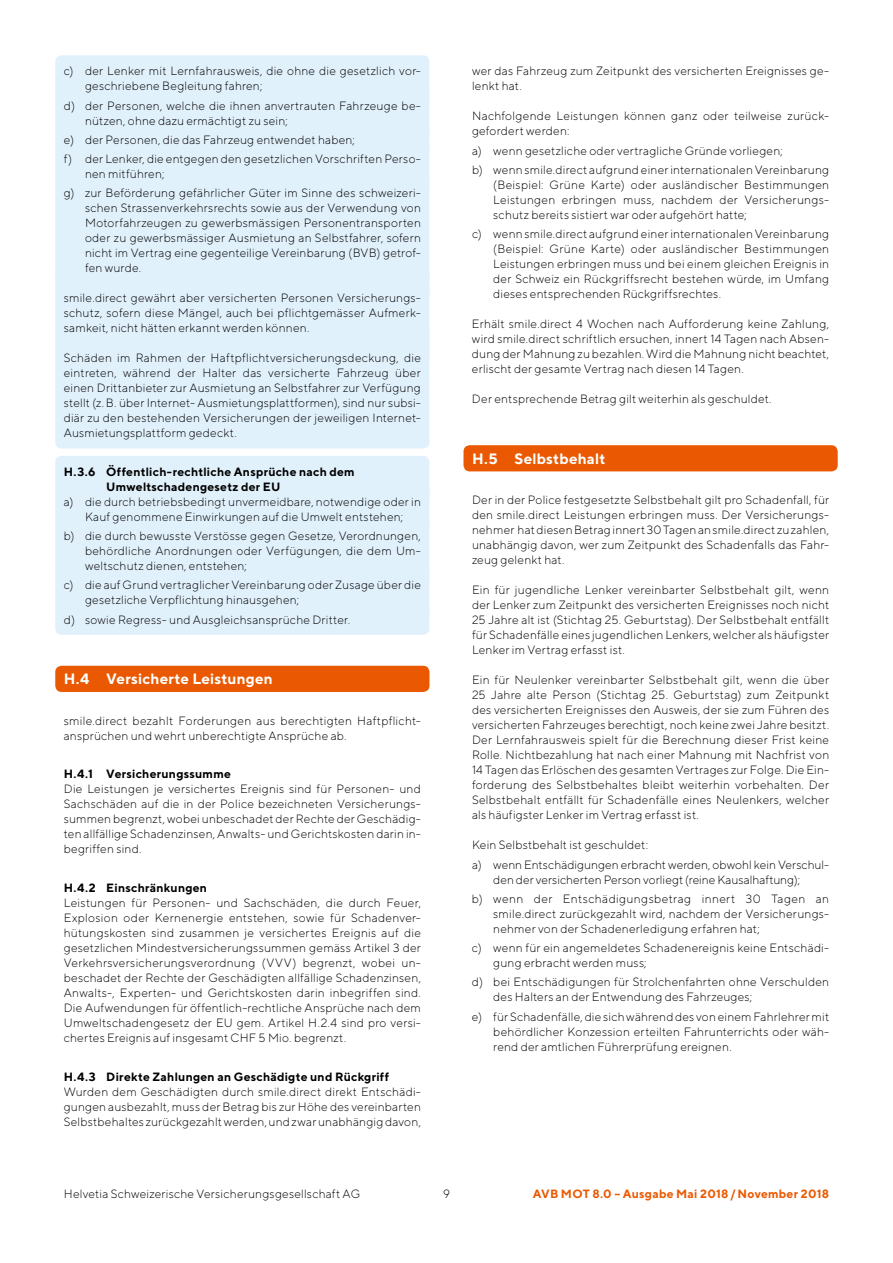
<style>
.page{position:relative;width:893px;height:1263px;background:#fff}
.page>*{position:absolute;margin:0;border:0;box-sizing:border-box;transform-origin:0 0}
.t1{font:700 15px "TT Norms";letter-spacing:.01em;color:#fff}
.t2{font:300 12px/15px "TT Norms";letter-spacing:.015em;color:#000}
.t3{font:700 12px/15px "TT Norms";letter-spacing:.02em;color:#000}
.t4{font:700 12px "TT Norms";letter-spacing:.02em;color:#ea5901}
</style>
<div class="page">
<div style="left:55px;top:55px;width:374px;height:46px;background:#e1f1fc;border-radius:6px"></div>
<div style="left:55px;top:90px;width:374px;height:46px;background:#e1f1fc;border-radius:6px"></div>
<div style="left:55px;top:124px;width:374px;height:31px;background:#e1f1fc;border-radius:6px"></div>
<div style="left:55px;top:143px;width:374px;height:46px;background:#e1f1fc;border-radius:6px"></div>
<div style="left:55px;top:177px;width:374px;height:106px;background:#e1f1fc;border-radius:6px"></div>
<div style="left:55px;top:267px;width:374px;height:31px;background:#e1f1fc;border-radius:6px"></div>
<div style="left:55px;top:282px;width:374px;height:61px;background:#e1f1fc;border-radius:6px"></div>
<div style="left:55px;top:327px;width:374px;height:31px;background:#e1f1fc;border-radius:6px"></div>
<div style="left:55px;top:342px;width:374px;height:106px;background:#e1f1fc;border-radius:6px"></div>
<div style="left:55px;top:456px;width:374px;height:46px;background:#e1f1fc;border-radius:6px"></div>
<div style="left:55px;top:486px;width:374px;height:46px;background:#e1f1fc;border-radius:6px"></div>
<div style="left:55px;top:520px;width:374px;height:61px;background:#e1f1fc;border-radius:6px"></div>
<div style="left:55px;top:569px;width:374px;height:46px;background:#e1f1fc;border-radius:6px"></div>
<div style="left:55px;top:604px;width:374px;height:31px;background:#e1f1fc;border-radius:6px"></div>
<div style="left:55px;top:666px;width:374px;height:26px;background:#ea5901;border-radius:6px"></div>
<div style="left:463px;top:445px;width:375px;height:26px;background:#ea5901;border-radius:6px"></div>
<p class="t2" style="left:85px;top:63px;width:336px;text-indent:-21px">c) der Lenker mit Lernfahrausweis, die ohne die gesetzlich vor&shy;geschriebene Begleitung fahren;</p>
<p class="t2" style="left:85px;top:98px;width:336px;text-indent:-21px">d) der Personen, welche die ihnen anvertrauten Fahrzeuge be&shy;nützen, ohne dazu ermächtigt zu sein;</p>
<p class="t2" style="left:64px;top:130px;width:359px;line-height:19.2px">e) der Personen, die das Fahrzeug entwendet haben;<br>f) der Lenker, die entgegen den gesetzlichen Vorschriften Perso-</p>
<p class="t2" style="left:64px;top:164px;width:359px;line-height:19.2px;text-indent:21px">nen mitführen;<br>g) zur Beförderung gefährlicher Güter im Sinne des schweizeri-</p>
<p class="t2" style="left:85px;top:200px;width:337px;text-align:justify">schen Strassenverkehrsrechts sowie aus der Verwendung von Motorfahrzeugen zu gewerbsmässigen Personentransporten oder zu gewerbsmässiger Ausmietung an Selbstfahrer, sofern nicht im Vertrag eine gegenteilige Vereinbarung (BVB) getrof&shy;fen wurde.</p>
<p class="t2" style="left:64px;top:290px;width:359px;text-align:justify">smile.direct gewährt aber versicherten Personen Versicherungs&shy;schutz, sofern diese Mängel, auch bei pflichtgemässer Aufmerk&shy;samkeit, nicht hätten erkannt werden können.</p>
<p class="t2" style="left:64px;top:350px;width:359px;text-align:justify">Schäden im Rahmen der Haftpflichtversicherungsdeckung, die eintreten, während der Halter das versicherte Fahrzeug über einen Drittanbieter zur Ausmietung an Selbstfahrer zur Verfügung stellt (z.B. über Internet- Ausmietungsplattformen), sind nur subsi&shy;diär zu den bestehenden Versicherungen der jeweiligen Internet-Ausmietungsplattform gedeckt.</p>
<p class="t3" style="left:106px;top:464px;width:250px;text-indent:-43px">H.3.6 Öffentlich-rechtliche Ansprüche nach dem<br>Umweltschadengesetz der EU</p>
<p class="t2" style="left:64px;top:494px;width:359px;text-align:center">a) die durch betriebsbedingt unvermeidbare, notwendige oder in<br>Kauf genommene Einwirkungen auf die Umwelt entstehen;</p>
<p class="t2" style="left:85px;top:528px;width:337px;text-align:justify;text-indent:-21px">b) die durch bewusste Verstösse gegen Gesetze, Verordnungen, behördliche Anordnungen oder Verfügungen, die dem Um&shy;weltschutz dienen, entstehen;</p>
<p class="t2" style="left:85px;top:577px;width:337px;text-indent:-21px">c) die auf Grund vertraglicher Vereinbarung oder Zusage über die gesetzliche Verpflichtung hinausgehen;</p>
<p class="t2" style="left:64px;top:612px;width:288px">d) sowie Regress- und Ausgleichsansprüche Dritter.</p>
<p class="t1" style="left:64px;top:670px;width:211px">H.4 Versicherte Leistungen</p>
<p class="t2" style="left:64px;top:713px;width:358px">smile.direct bezahlt Forderungen aus berechtigten Haftpflicht&shy;ansprüchen und wehrt unberechtigte Ansprüche ab.</p>
<p class="t3" style="left:64px;top:766px;width:169px">H.4.1 Versicherungssumme</p>
<p class="t2" style="left:64px;top:781px;width:359px;text-align:justify">Die Leistungen je versichertes Ereignis sind für Personen- und Sachschäden auf die in der Police bezeichneten Versicherungs&shy;summen begrenzt, wobei unbeschadet der Rechte der Geschädig&shy;ten allfällige Schadenzinsen, Anwalts- und Gerichtskosten darin in&shy;begriffen sind.</p>
<p class="t3" style="left:64px;top:880px;width:145px">H.4.2 Einschränkungen</p>
<p class="t2" style="left:64px;top:895px;width:359px;text-align:justify">Leistungen für Personen- und Sachschäden, die durch Feuer, Explosion oder Kernenergie entstehen, sowie für Schadenver&shy;hütungskosten sind zusammen je versichertes Ereignis auf die gesetzlichen Mindestversicherungssummen gemäss Artikel 3 der Verkehrsversicherungsverordnung (VVV) begrenzt, wobei un&shy;beschadet der Rechte der Geschädigten allfällige Schadenzinsen, Anwalts-, Experten- und Gerichtskosten darin inbegriffen sind.<br>Die Aufwendungen für öffentlich-rechtliche Ansprüche nach dem Umweltschadengesetz der EU gem. Artikel H.2.4 sind pro versi&shy;chertes Ereignis auf insgesamt CHF 5 Mio. begrenzt.</p>
<p class="t3" style="left:64px;top:1068px;width:327px">H.4.3 Direkte Zahlungen an Geschädigte und Rückgriff</p>
<p class="t2" style="left:64px;top:1083px;width:359px;text-align:justify">Wurden dem Geschädigten durch smile.direct direkt Entschädi&shy;gungen ausbezahlt, muss der Betrag bis zur Höhe des vereinbarten Selbstbehaltes zurückgezahlt werden, und zwar unabhängig davon,</p>
<p class="t2" style="left:472px;top:63px;width:359px">wer das Fahrzeug zum Zeitpunkt des versicherten Ereignisses ge&shy;lenkt hat.</p>
<p class="t2" style="left:472px;top:108px;width:358px">Nachfolgende Leistungen können ganz oder teilweise zurück&shy;gefordert werden:</p>
<p class="t2" style="left:472px;top:140px;width:359px;line-height:19.2px">a) wenn gesetzliche oder vertragliche Gründe vorliegen;<br>b) wenn smile.direct aufgrund einer internationalen Vereinbarung</p>
<p class="t2" style="left:493px;top:177px;width:337px;text-align:justify">(Beispiel: Grüne Karte) oder ausländischer Bestimmungen Leistungen erbringen muss, nachdem der Versicherungs&shy;schutz bereits sistiert war oder aufgehört hatte;</p>
<p class="t2" style="left:493px;top:226px;width:337px;text-align:justify;text-indent:-21px">c) wenn smile.direct aufgrund einer internationalen Vereinbarung (Beispiel: Grüne Karte) oder ausländischer Bestimmungen Leistungen erbringen muss und bei einem gleichen Ereignis in der Schweiz ein Rückgriffsrecht bestehen würde, im Umfang dieses entsprechenden Rückgriffsrechtes.</p>
<p class="t2" style="left:472px;top:316px;width:359px;text-align:justify">Erhält smile.direct 4 Wochen nach Aufforderung keine Zahlung, wird smile.direct schriftlich ersuchen, innert 14 Tagen nach Absen&shy;dung der Mahnung zu bezahlen. Wird die Mahnung nicht beachtet, erlischt der gesamte Vertrag nach diesen 14 Tagen.</p>
<p class="t2" style="left:472px;top:391px;width:301px">Der entsprechende Betrag gilt weiterhin als geschuldet.</p>
<p class="t1" style="left:472px;top:449px;width:135px">H.5 Selbstbehalt</p>
<p class="t2" style="left:472px;top:492px;width:359px;text-align:justify">Der in der Police festgesetzte Selbstbehalt gilt pro Schadenfall, für den smile.direct Leistungen erbringen muss. Der Versicherungs&shy;nehmer hat diesen Betrag innert 30 Tagen an smile.direct zu zahlen, unabhängig davon, wer zum Zeitpunkt des Schadenfalls das Fahr&shy;zeug gelenkt hat.</p>
<p class="t2" style="left:472px;top:582px;width:359px;text-align:justify">Ein für jugendliche Lenker vereinbarter Selbstbehalt gilt, wenn der Lenker zum Zeitpunkt des versicherten Ereignisses noch nicht 25 Jahre alt ist (Stichtag 25. Geburtstag). Der Selbstbehalt entfällt für Schadenfälle eines jugendlichen Lenkers, welcher als häufigster Lenker im Vertrag erfasst ist.</p>
<p class="t2" style="left:472px;top:672px;width:359px;text-align:justify">Ein für Neulenker vereinbarter Selbstbehalt gilt, wenn die über 25 Jahre alte Person (Stichtag 25. Geburtstag) zum Zeitpunkt des versicherten Ereignisses den Ausweis, der sie zum Führen des versicherten Fahrzeuges berechtigt, noch keine zwei Jahre besitzt.<br>Der Lernfahrausweis spielt für die Berechnung dieser Frist keine Rolle. Nichtbezahlung hat nach einer Mahnung mit Nachfrist von 14 Tagen das Erlöschen des gesamten Vertrages zur Folge. Die Ein&shy;forderung des Selbstbehaltes bleibt weiterhin vorbehalten. Der Selbstbehalt entfällt für Schadenfälle eines Neulenkers, welcher als häufigster Lenker im Vertrag erfasst ist.</p>
<p class="t2" style="left:472px;top:835px;width:359px;line-height:19.2px">Kein Selbstbehalt ist geschuldet:<br>a) wenn Entschädigungen erbracht werden, obwohl kein Verschul-</p>
<p class="t2" style="left:472px;top:870px;width:359px;line-height:19.2px;text-indent:21px">den der versicherten Person vorliegt (reine Kausalhaftung);<br>b) wenn der Entschädigungsbetrag innert 30 Tagen an</p>
<p class="t2" style="left:493px;top:906px;width:337px">smile.direct zurückgezahlt wird, nachdem der Versicherungs&shy;nehmer von der Schadenerledigung erfahren hat;</p>
<p class="t2" style="left:493px;top:940px;width:337px;text-indent:-21px">c) wenn für ein angemeldetes Schadenereignis keine Entschädi&shy;gung erbracht werden muss;</p>
<p class="t2" style="left:493px;top:974px;width:337px;text-indent:-21px">d) bei Entschädigungen für Strolchenfahrten ohne Verschulden des Halters an der Entwendung des Fahrzeuges;</p>
<p class="t2" style="left:493px;top:1009px;width:337px;text-align:justify;text-indent:-21px">e) für Schadenfälle, die sich während des von einem Fahrlehrer mit behördlicher Konzession erteilten Fahrunterrichts oder wäh&shy;rend der amtlichen Führerprüfung ereignen.</p>
<p class="t2" style="left:64px;top:1186px;width:298px">Helvetia Schweizerische Versicherungsgesellschaft AG</p>
<p class="t2" style="left:443px;top:1186px;width:8px">9</p>
<p class="t4" style="left:533px;top:1186px;width:298px">AVB MOT 8.0 – Ausgabe Mai 2018/ November 2018</p>
</div>
